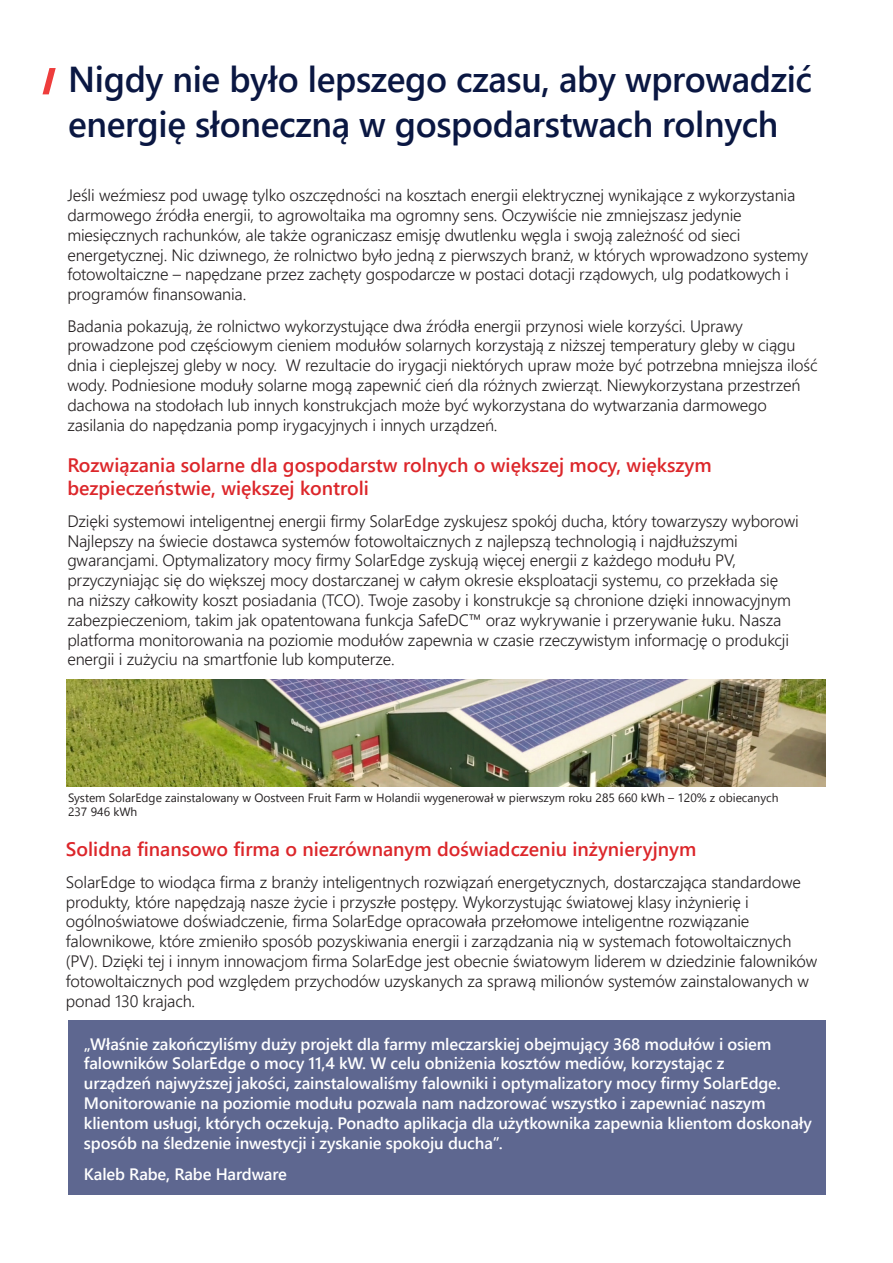
<style>
.page{position:relative;width:893px;height:1263px;background:#fff}
.page>*{position:absolute;margin:0;border:0;box-sizing:border-box;transform-origin:0 0}
.Main_Title_N{font:600 36px/45px "Segoe UI";letter-spacing:-.01em;color:#0a1742}
.Body_Header_N{font:600 19.5px/23.4px "Segoe UI";color:#dc262a}
.Body_Header_N-2{font:300 16.5px/19.8px "Segoe UI";letter-spacing:-.01em;color:#231f20}
.Body_Header_N-3{font:600 16.5px/19.8px "Segoe UI";letter-spacing:-.01em;color:#fff}
.Body_Header_N-4{font:12px/14.4px "Segoe UI";color:#231f20}
</style>
<div class="page">
<div style="left:68px;top:1020px;width:758px;height:175px;background:#5e6790"></div>
<img style="left:67px;top:680px;width:759px;height:106px">
<svg style="left:43px;top:68px;width:13px;height:26px"></svg>
<p class="Main_Title_N" style="left:68px;top:56px;width:745px">Nigdy nie było lepszego czasu, aby wprowadzić energię słoneczną w gospodarstwach rolnych</p>
<p class="Body_Header_N-2" style="left:67px;top:185px;width:742px">Jeśli weźmiesz pod uwagę tylko oszczędności na kosztach energii elektrycznej wynikające z wykorzystania darmowego źródła energii, to agrowoltaika ma ogromny sens. Oczywiście nie zmniejszasz jedynie miesięcznych rachunków, ale także ograniczasz emisję dwutlenku węgla i swoją zależność od sieci energetycznej. Nic dziwnego, że rolnictwo było jedną z pierwszych branż, w których wprowadzono systemy fotowoltaiczne – napędzane przez zachęty gospodarcze w postaci dotacji rządowych, ulg podatkowych i programów finansowania.</p>
<p class="Body_Header_N-2" style="left:67px;top:315px;width:752px">Badania pokazują, że rolnictwo wykorzystujące dwa źródła energii przynosi wiele korzyści. Uprawy prowadzone pod częściowym cieniem modułów solarnych korzystają z niższej temperatury gleby w ciągu dnia i cieplejszej gleby w nocy. W rezultacie do irygacji niektórych upraw może być potrzebna mniejsza ilość wody. Podniesione moduły solarne mogą zapewnić cień dla różnych zwierząt. Niewykorzystana przestrzeń dachowa na stodołach lub innych konstrukcjach może być wykorzystana do wytwarzania darmowego zasilania do napędzania pomp irygacyjnych i innych urządzeń.</p>
<p class="Body_Header_N" style="left:67px;top:453px;width:646px">Rozwiązania solarne dla gospodarstw rolnych o większej mocy, większym bezpieczeństwie, większej kontroli</p>
<p class="Body_Header_N-2" style="left:67px;top:510px;width:733px">Dzięki systemowi inteligentnej energii firmy SolarEdge zyskujesz spokój ducha, który towarzyszy wyborowi Najlepszy na świecie dostawca systemów fotowoltaicznych z najlepszą technologią i najdłuższymi gwarancjami. Optymalizatory mocy firmy SolarEdge zyskują więcej energii z każdego modułu PV, przyczyniając się do większej mocy dostarczanej w całym okresie eksploatacji systemu, co przekłada się na niższy całkowity koszt posiadania (TCO). Twoje zasoby i konstrukcje są chronione dzięki innowacyjnym zabezpieczeniom, takim jak opatentowana funkcja SafeDC™ oraz wykrywanie i przerywanie łuku. Nasza platforma monitorowania na poziomie modułów zapewnia w czasie rzeczywistym informację o produkcji energii i zużyciu na smartfonie lub komputerze.</p>
<p class="Body_Header_N-4" style="left:68px;top:790px;width:712px">System SolarEdge zainstalowany w Oostveen Fruit Farm w Holandii wygenerował w pierwszym roku 285 660 kWh – 120% z obiecanych<br>237 946 kWh</p>
<p class="Body_Header_N" style="left:66px;top:837px;width:632px">Solidna finansowo firma o niezrównanym doświadczeniu inżynieryjnym</p>
<p class="Body_Header_N-2" style="left:66px;top:871px;width:753px">SolarEdge to wiodąca firma z branży inteligentnych rozwiązań energetycznych, dostarczająca standardowe produkty, które napędzają nasze życie i przyszłe postępy. Wykorzystując światowej klasy inżynierię i ogólnoświatowe doświadczenie, firma SolarEdge opracowała przełomowe inteligentne rozwiązanie falownikowe, które zmieniło sposób pozyskiwania energii i zarządzania nią w systemach fotowoltaicznych (PV). Dzięki tej i innym innowacjom firma SolarEdge jest obecnie światowym liderem w dziedzinie falowników fotowoltaicznych pod względem przychodów uzyskanych za sprawą milionów systemów zainstalowanych w ponad 130 krajach.</p>
<p class="Body_Header_N-3" style="left:84px;top:1034px;width:729px">„Właśnie zakończyliśmy duży projekt dla farmy mleczarskiej obejmujący 368 modułów i osiem falowników SolarEdge o mocy 11,4 kW. W celu obniżenia kosztów mediów, korzystając z<br>urządzeń najwyższej jakości, zainstalowaliśmy falowniki i optymalizatory mocy firmy SolarEdge.<br>Monitorowanie na poziomie modułu pozwala nam nadzorować wszystko i zapewniać naszym klientom usługi, których oczekują. Ponadto aplikacja dla użytkownika zapewnia klientom doskonały sposób na śledzenie inwestycji i zyskanie spokoju ducha”.</p>
<p class="Body_Header_N-3" style="left:84px;top:1164px;width:205px">Kaleb Rabe, Rabe Hardware</p>
</div>
